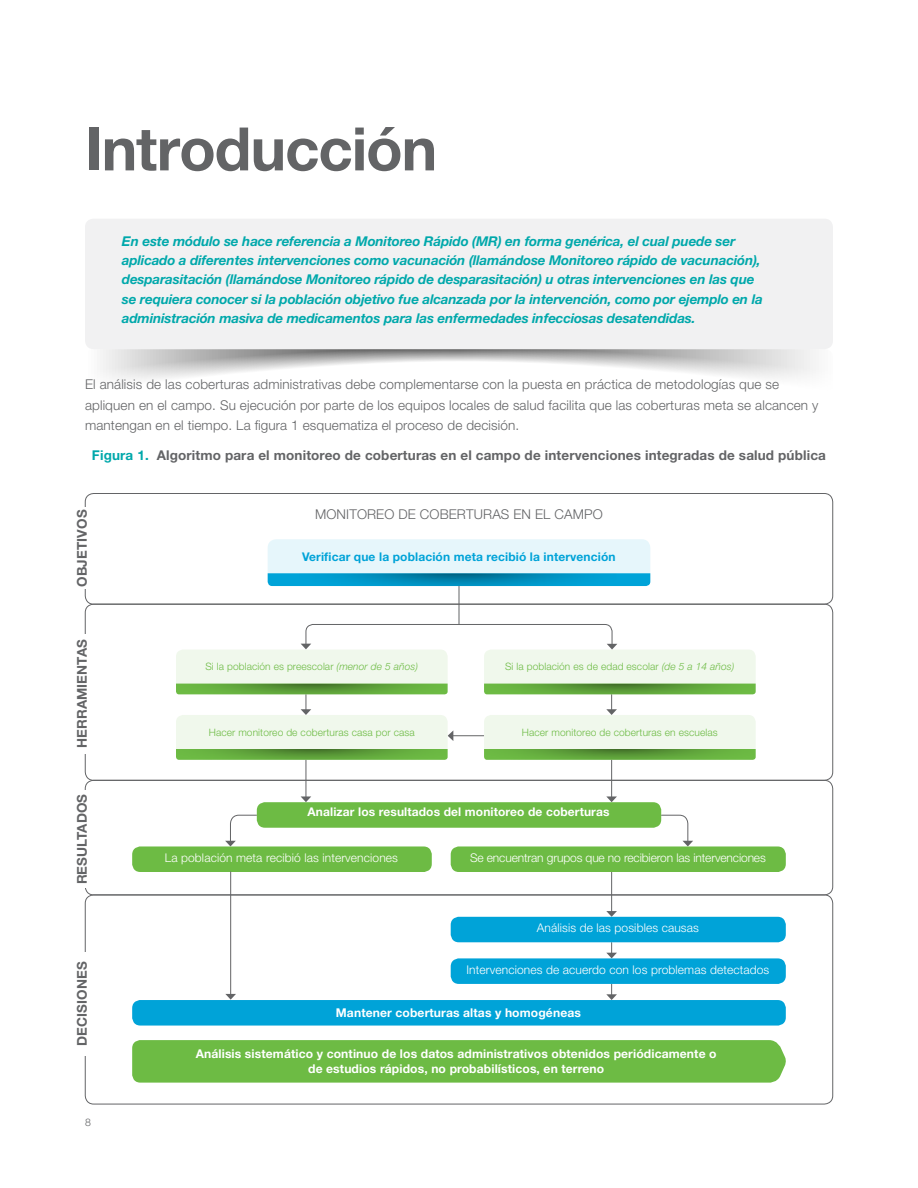
<style>
.page{position:relative;width:918px;height:1188px;background:#fff}
.page>*{position:absolute;margin:0;border:0;box-sizing:border-box;transform-origin:0 0}
.t1{font:700 60px "Helvetica Neue LT Std";letter-spacing:-.02em;color:#636466}
.t2{font:italic 700 13.5px/19.5px "Helvetica Neue LT Std";letter-spacing:-.01em;color:#00a8ab}
.t3{font:300 13.5px/20.2px "Helvetica Neue LT Std";letter-spacing:.01em;color:#636466}
.t4{font:700 13.5px "Helvetica Neue LT Std";letter-spacing:.01em;color:#636466}
.t5{font:700 12.15px/14.9px "Helvetica Neue LT Std";letter-spacing:.01em;color:#fff;text-align:center}
.t6{font:300 12px "Helvetica Neue LT Std";letter-spacing:.01em;color:#fff}
.t7{font:300 12px "Helvetica Neue LT Std";letter-spacing:-.01em;color:#fff}
.t8{font:700 12px "Helvetica Neue LT Std";letter-spacing:.01em;color:#00a3d8}
.t9{font:700 12px "Helvetica Neue LT Std";letter-spacing:.01em;color:#fff}
.t10{font:300 10.5px "Helvetica Neue LT Std";color:#636466}
.t11{font:300 10.2px "Helvetica Neue LT Std";letter-spacing:.01em;color:#6dbb44}
.s1{color:#00a8ab}
.s2{font-style:italic}
</style>
<div class="page">
<hr style="left:306px;top:760px;width:1px;height:37px;background:#636466">
<svg style="left:301px;top:796px;width:10px;height:6px"></svg>
<hr style="left:611px;top:760px;width:1px;height:37px;background:#636466">
<svg style="left:606px;top:796px;width:11px;height:6px"></svg>
<hr style="left:611px;top:872px;width:1px;height:40px;background:#636466">
<svg style="left:606px;top:911px;width:11px;height:6px"></svg>
<svg style="left:606px;top:943px;width:11px;height:15px"></svg>
<svg style="left:606px;top:984px;width:11px;height:16px"></svg>
<div style="left:268px;top:539px;width:382px;height:47px;background:#e6f6fb"></div>
<img style="left:299px;top:573px;width:317px;height:13px">
<div style="left:85px;top:493px;width:748px;height:111px;border:1px solid #636466;border-radius:9px"></div>
<div style="left:85px;top:780px;width:748px;height:115px;border:1px solid #636466;border-radius:9px"></div>
<div style="left:85px;top:895px;width:748px;height:209px;border:1px solid #636466;border-radius:9px"></div>
<div style="left:73px;top:507px;width:18px;height:82px;background:#fff"></div>
<div style="left:73px;top:790px;width:18px;height:98px;background:#fff"></div>
<div style="left:73px;top:952px;width:18px;height:104px;background:#fff"></div>
<div style="left:132px;top:1000px;width:654px;height:26px;background:#00a3d8;border-radius:8px"></div>
<div style="left:132px;top:1040px;width:654px;height:43px;background:#6dbb44"></div>
<hr style="left:459px;top:586px;width:1px;height:38px;background:#636466">
<svg style="left:661px;top:815px;width:32px;height:31px"></svg>
<svg style="left:225px;top:815px;width:32px;height:31px"></svg>
<div style="left:257px;top:802px;width:404px;height:26px;background:#6dbb44;border-radius:8px"></div>
<div style="left:451px;top:846px;width:335px;height:26px;background:#6dbb44;border-radius:8px"></div>
<div style="left:451px;top:917px;width:335px;height:25px;background:#00a3d8;border-radius:8px"></div>
<div style="left:451px;top:958px;width:335px;height:26px;background:#00a3d8;border-radius:8px"></div>
<div style="left:132px;top:846px;width:300px;height:26px;background:#6dbb44;border-radius:8px"></div>
<svg style="left:176px;top:624px;width:580px;height:136px"></svg>
<img style="left:484px;top:749px;width:269px;height:11px">
<svg style="left:100px;top:349px;width:716px;height:31px"></svg>
<div style="left:85px;top:219px;width:748px;height:130px;background:#f1f1f2;border-radius:8px"></div>
<hr style="left:230px;top:872px;width:1px;height:123px;background:#636466">
<svg style="left:225px;top:994px;width:11px;height:6px"></svg>
<h1 class="t1" style="left:85px;top:112px;width:354px">Introducción</h1>
<p class="t2" style="left:122px;top:231px;width:642px">En este módulo se hace referencia a Monitoreo Rápido (MR) en forma genérica, el cual puede ser aplicado a diferentes intervenciones como vacunación (llamándose Monitoreo rápido de vacunación), desparasitación (llamándose Monitoreo rápido de desparasitación) u otras intervenciones en las que se requiera conocer si la población objetivo fue alcanzada por la intervención, como por ejemplo en la administración masiva de medicamentos para las enfermedades infecciosas desatendidas.</p>
<p class="t3" style="left:85px;top:374px;width:735px">El análisis de las coberturas administrativas debe complementarse con la puesta en práctica de metodologías que se apliquen en el campo. Su ejecución por parte de los equipos locales de salud facilita que las coberturas meta se alcancen y mantengan en el tiempo. La figura 1 esquematiza el proceso de decisión.</p>
<p class="t4" style="left:92px;top:447px;width:736px"><span class="s1">Figura 1.</span> Algoritmo para el monitoreo de coberturas en el campo de intervenciones integradas de salud pública</p>
<p class="t4" style="left:74px;top:587px;width:79px;rotate:-90deg">OBJETIVOS</p>
<p class="t4" style="left:74px;top:748px;width:111px;rotate:-90deg">HERRAMIENTAS</p>
<p class="t4" style="left:74px;top:884px;width:92px;rotate:-90deg">RESULTADOS</p>
<p class="t4" style="left:74px;top:1046px;width:86px;rotate:-90deg">DECISIONES</p>
<p class="t10" style="left:85px;top:1116px;width:7px">8</p>
<p class="t3" style="left:315px;top:504px;width:289px">MONITOREO DE COBERTURAS EN EL CAMPO</p>
<p class="t8" style="left:302px;top:549px;width:315px">Verificar que la población meta recibió la intervención</p>
<p class="t11" style="left:205px;top:660px;width:214px">Si la población es preescolar <span class="s2">(menor de 5 años)</span></p>
<p class="t11" style="left:209px;top:726px;width:208px">Hacer monitoreo de coberturas casa por casa</p>
<p class="t11" style="left:505px;top:660px;width:231px">Si la población es de edad escolar <span class="s2">(de 5 a 14 años)</span></p>
<p class="t11" style="left:522px;top:726px;width:197px">Hacer monitoreo de coberturas en escuelas</p>
<p class="t9" style="left:308px;top:805px;width:303px">Analizar los resultados del monitoreo de coberturas</p>
<p class="t7" style="left:470px;top:850px;width:297px">Se encuentran grupos que no recibieron las intervenciones</p>
<p class="t6" style="left:165px;top:850px;width:235px">La población meta recibió las intervenciones</p>
<p class="t6" style="left:537px;top:921px;width:164px">Análisis de las posibles causas</p>
<p class="t6" style="left:467px;top:962px;width:304px">Intervenciones de acuerdo con los problemas detectados</p>
<p class="t5" style="left:336px;top:1005px;width:247px">Mantener coberturas altas y homogéneas</p>
<p class="t5" style="left:196px;top:1046px;width:522px">Análisis sistemático y continuo de los datos administrativos obtenidos periódicamente o de estudios rápidos, no probabilísticos, en terreno</p>
</div>
